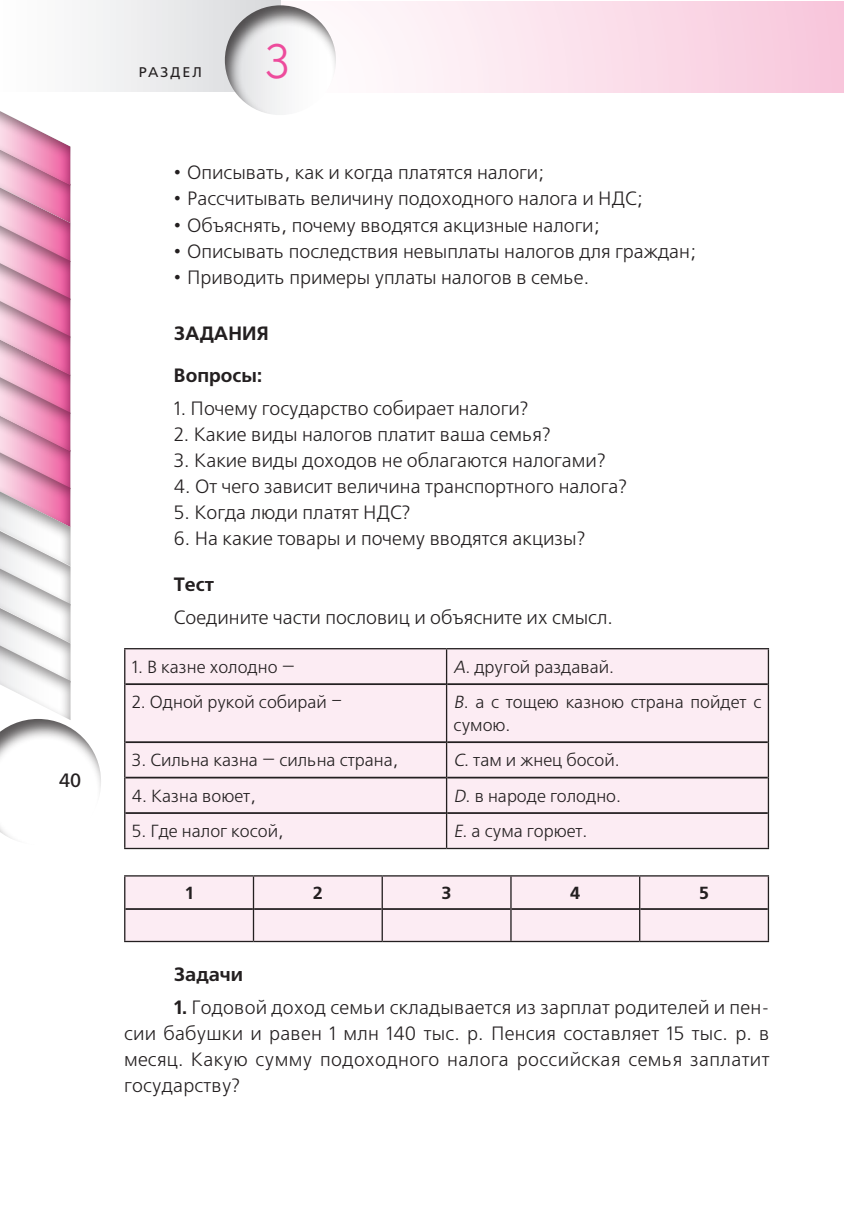
<style>
.page{position:relative;width:844px;height:1216px;background:#fff}
.page>*{position:absolute;margin:0;border:0;box-sizing:border-box;transform-origin:0 0}
.t1{font:49px "Kabel C";color:#ed4c9c}
.t2{font:19.25px/26.1px "Free Set C";color:#231f20;text-align:justify}
.t3{font:700 19.25px/41.8px "Free Set C";color:#231f20}
.t4{font:19.25px "Free Set C San Pin";color:#231f20}
.t5{font:17.5px/22.6px "Free Set C";color:#231f20}
.t6{font:700 17.5px "Free Set C";color:#231f20}
.t7{font:14px "Free Set C San Pin";letter-spacing:.15em;color:#231f20}
.s1{font-style:italic}
.s2{font-weight:700}
</style>
<div class="page">
<div style="left:0;top:0;width:280px;height:92px;background:linear-gradient(to right,#fff,#d9dadc)"></div>
<div style="left:281px;top:1px;width:562px;height:92px;background:linear-gradient(to right,#fffefe,#f8c7dc)"></div>
<div style="left:223px;top:5px;width:116px;height:113px;background:#231f20;opacity:.75"></div>
<svg style="left:0;top:111px;width:71px;height:607px"></svg>
<div style="left:0;top:718px;width:104px;height:128px;background:#231f20;opacity:.75"></div>
<div style="left:125px;top:649px;width:642px;height:198px;background:#fcecf3"></div>
<hr style="left:125px;top:683px;width:321px;height:2px;background:#231f20">
<hr style="left:447px;top:683px;width:320px;height:2px;background:#231f20">
<hr style="left:125px;top:741px;width:321px;height:2px;background:#231f20">
<hr style="left:447px;top:741px;width:320px;height:2px;background:#231f20">
<hr style="left:125px;top:776px;width:321px;height:2px;background:#231f20">
<hr style="left:447px;top:776px;width:320px;height:2px;background:#231f20">
<hr style="left:125px;top:812px;width:321px;height:2px;background:#231f20">
<hr style="left:447px;top:812px;width:320px;height:2px;background:#231f20">
<hr style="left:124px;top:648px;width:322px;height:1px;background:#231f20">
<hr style="left:124px;top:649px;width:1px;height:35px;background:#231f20">
<hr style="left:446px;top:648px;width:322px;height:1px;background:#231f20">
<hr style="left:446px;top:649px;width:1px;height:35px;background:#231f20">
<hr style="left:767px;top:649px;width:1px;height:35px;background:#231f20">
<hr style="left:124px;top:684px;width:1px;height:58px;background:#231f20">
<hr style="left:446px;top:684px;width:1px;height:58px;background:#231f20">
<hr style="left:767px;top:684px;width:1px;height:58px;background:#231f20">
<hr style="left:124px;top:742px;width:1px;height:35px;background:#231f20">
<hr style="left:446px;top:742px;width:1px;height:35px;background:#231f20">
<hr style="left:767px;top:742px;width:1px;height:35px;background:#231f20">
<hr style="left:124px;top:777px;width:1px;height:36px;background:#231f20">
<hr style="left:446px;top:777px;width:1px;height:36px;background:#231f20">
<hr style="left:767px;top:777px;width:1px;height:36px;background:#231f20">
<hr style="left:124px;top:813px;width:1px;height:34px;background:#231f20">
<hr style="left:446px;top:813px;width:1px;height:34px;background:#231f20">
<hr style="left:767px;top:813px;width:1px;height:34px;background:#231f20">
<hr style="left:124px;top:847px;width:322px;height:2px;background:#231f20">
<hr style="left:446px;top:847px;width:322px;height:2px;background:#231f20">
<div style="left:125px;top:876px;width:642px;height:64px;background:#fcecf3"></div>
<hr style="left:125px;top:908px;width:128px;height:1px;background:#231f20">
<hr style="left:254px;top:908px;width:127px;height:1px;background:#231f20">
<hr style="left:383px;top:908px;width:127px;height:1px;background:#231f20">
<hr style="left:511px;top:908px;width:128px;height:1px;background:#231f20">
<hr style="left:640px;top:908px;width:127px;height:1px;background:#231f20">
<hr style="left:124px;top:875px;width:129px;height:1px;background:#231f20">
<hr style="left:124px;top:876px;width:1px;height:33px;background:#231f20">
<hr style="left:253px;top:875px;width:129px;height:1px;background:#231f20">
<hr style="left:253px;top:876px;width:1px;height:33px;background:#231f20">
<hr style="left:382px;top:875px;width:129px;height:1px;background:#231f20">
<hr style="left:381px;top:876px;width:2px;height:33px;background:#231f20">
<hr style="left:511px;top:875px;width:128px;height:1px;background:#231f20">
<hr style="left:510px;top:876px;width:1px;height:33px;background:#231f20">
<hr style="left:639px;top:875px;width:129px;height:1px;background:#231f20">
<hr style="left:639px;top:876px;width:1px;height:33px;background:#231f20">
<hr style="left:767px;top:876px;width:1px;height:33px;background:#231f20">
<hr style="left:124px;top:909px;width:1px;height:31px;background:#231f20">
<hr style="left:253px;top:909px;width:1px;height:31px;background:#231f20">
<hr style="left:381px;top:909px;width:2px;height:31px;background:#231f20">
<hr style="left:510px;top:909px;width:1px;height:31px;background:#231f20">
<hr style="left:639px;top:909px;width:1px;height:31px;background:#231f20">
<hr style="left:767px;top:909px;width:1px;height:31px;background:#231f20">
<hr style="left:124px;top:940px;width:129px;height:2px;background:#231f20">
<hr style="left:253px;top:940px;width:129px;height:2px;background:#231f20">
<hr style="left:382px;top:940px;width:129px;height:2px;background:#231f20">
<hr style="left:511px;top:940px;width:128px;height:2px;background:#231f20">
<hr style="left:639px;top:940px;width:129px;height:2px;background:#231f20">
<p class="t4" style="left:59px;top:770px;width:24px">40</p>
<p class="t7" style="left:139px;top:65px;width:65px">раздел</p>
<h1 class="t1" style="left:265px;top:31px;width:27px">3</h1>
<p class="t2" style="left:174px;top:161px;width:372px">• Описывать, как и когда платятся налоги;</p>
<p class="t2" style="left:174px;top:187px;width:470px">• Рассчитывать величину подоходного налога и НДС;</p>
<p class="t2" style="left:174px;top:213px;width:427px">• Объяснять, почему вводятся акцизные налоги;</p>
<p class="t2" style="left:174px;top:239px;width:523px">• Описывать последствия невыплаты налогов для граждан;</p>
<p class="t2" style="left:174px;top:265px;width:417px">• Приводить примеры уплаты налогов в семье.</p>
<p class="t3" style="left:174px;top:313px;width:94px">ЗАДАНИЯ<br>Вопросы:</p>
<p class="t2" style="left:174px;top:396px;width:356px">1. Почему государство собирает налоги?</p>
<p class="t2" style="left:174px;top:422px;width:378px">2. Какие виды налогов платит ваша семья?</p>
<p class="t2" style="left:174px;top:448px;width:433px">3. Какие виды доходов не облагаются налогами?</p>
<p class="t2" style="left:174px;top:474px;width:454px">4. От чего зависит величина транспортного налога?</p>
<p class="t2" style="left:174px;top:500px;width:238px">5. Когда люди платят НДС?</p>
<p class="t2" style="left:174px;top:526px;width:413px">6. На какие товары и почему вводятся акцизы?</p>
<p class="t3" style="left:174px;top:564px;width:42px">Тест</p>
<p class="t2" style="left:174px;top:605px;width:440px">Соедините части пословиц и объясните их смысл.</p>
<p class="t5" style="left:132px;top:656px;width:164px">1. В казне холодно —</p>
<p class="t5" style="left:453px;top:656px;width:162px"><span class="s1">A</span>. другой раздавай.</p>
<p class="t5" style="left:132px;top:691px;width:212px">2. Одной рукой собирай –</p>
<p class="t5" style="left:453px;top:691px;width:309px"><span class="s1">B</span>. а с тощею казною страна пойдет с сумою.</p>
<p class="t5" style="left:132px;top:749px;width:268px">3. Сильна казна — сильна страна,</p>
<p class="t5" style="left:453px;top:749px;width:168px"><span class="s1">C</span>. там и жнец босой.</p>
<p class="t5" style="left:132px;top:785px;width:125px">4. Казна воюет,</p>
<p class="t5" style="left:453px;top:785px;width:169px"><span class="s1">D</span>. в народе голодно.</p>
<p class="t5" style="left:132px;top:820px;width:153px">5. Где налог косой,</p>
<p class="t5" style="left:453px;top:820px;width:135px"><span class="s1">E</span>. а сума горюет.</p>
<p class="t6" style="left:185px;top:883px;width:9px">1</p>
<p class="t6" style="left:313px;top:883px;width:12px">2</p>
<p class="t6" style="left:441px;top:883px;width:12px">3</p>
<p class="t6" style="left:569px;top:883px;width:12px">4</p>
<p class="t6" style="left:698px;top:883px;width:12px">5</p>
<p class="t3" style="left:174px;top:954px;width:71px">Задачи</p>
<p class="t2" style="left:124px;top:994px;width:646px;text-indent:50px"><span class="s2">1.</span> Годовой доход семьи складывается из зарплат родителей и пен&shy;сии бабушки и равен 1 млн 140 тыс. р. Пенсия составляет 15 тыс. р. в месяц. Какую сумму подоходного налога российская семья заплатит государству?</p>
</div>
